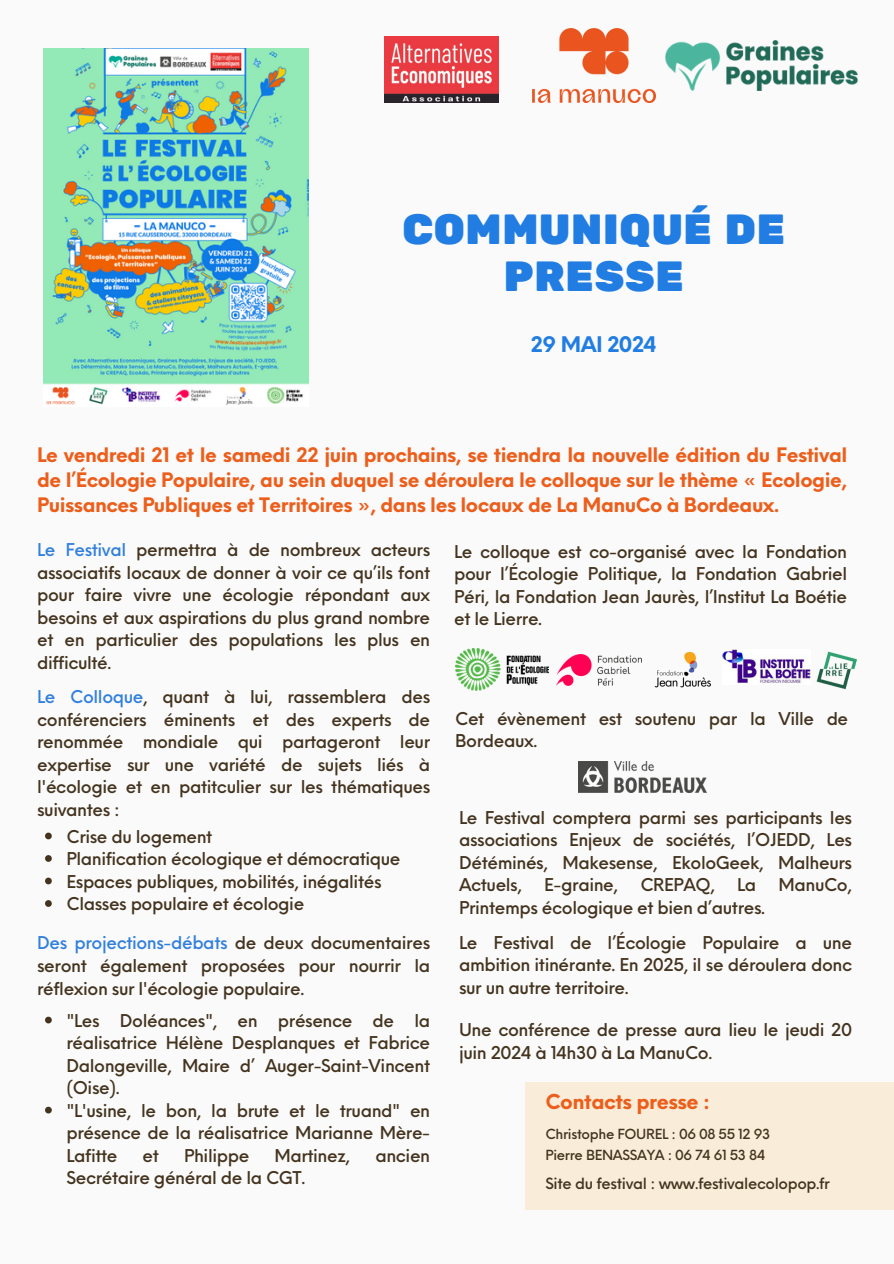
<style>
.page{position:relative;width:894px;height:1264px;background:#fff}
.page>*{position:absolute;margin:0;border:0;box-sizing:border-box;transform-origin:0 0}
.t1{font:42px/47.2px "Rubik One";color:#217de2;text-align:center}
.t2{font:700 21px "Neue Einstellung";letter-spacing:-.025em;color:#217de2}
.t3{font:700 20.1px "Neue Einstellung";letter-spacing:-.025em;color:#ec5e1b}
.t4{font:700 19.5px/24.8px "Neue Einstellung";letter-spacing:-.025em;color:#ec5e1b;text-align:justify}
.t5{font:500 17.25px/22.5px "Neue Einstellung";letter-spacing:-.025em;color:#44341f;text-align:justify}
.t6{font:500 15.15px "Neue Einstellung";letter-spacing:-.025em;color:#44341f}
.t7{font:500 13.65px "Neue Einstellung";letter-spacing:-.025em;color:#44341f}
.s1{color:#3280dd}
</style>
<div class="page">
<div style="left:0;top:0;width:893px;height:1263px;background:#fafafa"></div>
<img style="left:44px;top:48px;width:264px;height:357px">
<img style="left:455px;top:648px;width:93px;height:43px">
<img style="left:556px;top:654px;width:85px;height:31px">
<img style="left:654px;top:651px;width:57px;height:37px">
<img style="left:722px;top:649px;width:76px;height:34px">
<img style="left:798px;top:651px;width:60px;height:39px">
<img style="left:578px;top:762px;width:128px;height:30px">
<svg style="left:45px;top:1016px;width:7px;height:7px"></svg>
<svg style="left:45px;top:1106px;width:7px;height:7px"></svg>
<img style="left:665px;top:41px;width:192px;height:49px">
<img style="left:385px;top:36px;width:113px;height:67px">
<img style="left:532px;top:28px;width:123px;height:74px">
<svg style="left:45px;top:832px;width:7px;height:7px"></svg>
<svg style="left:45px;top:855px;width:7px;height:6px"></svg>
<svg style="left:45px;top:877px;width:7px;height:7px"></svg>
<svg style="left:45px;top:900px;width:7px;height:6px"></svg>
<div style="left:525px;top:1082px;width:368px;height:127px;background:#f9edd9"></div>
<p class="t1" style="left:402px;top:207px;width:385px">COMMUNIQUÉ DE<br>PRESSE</p>
<p class="t2" style="left:530px;top:325px;width:127px">29 MAI 2024</p>
<p class="t4" style="left:37px;top:441px;width:811px">Le vendredi 21 et le samedi 22 juin prochains, se tiendra la nouvelle édition du Festival de l’Écologie Populaire, au sein duquel se déroulera le colloque sur le thème « Ecologie, Puissances Publiques et Territoires », dans les locaux de La ManuCo à Bordeaux.</p>
<h4 class="t5" style="left:37px;top:537px;width:394px"><span class="s1">Le Festival</span> permettra à de nombreux acteurs associatifs locaux de donner à voir ce qu’ils font pour faire vivre une écologie répondant aux besoins et aux aspirations du plus grand nombre et en particulier des populations les plus en difficulté.</h4>
<h4 class="t5" style="left:37px;top:684px;width:394px"><span class="s1">Le Colloque</span>, quant à lui, rassemblera des conférenciers éminents et des experts de renommée mondiale qui partageront leur expertise sur une variété de sujets liés à l'écologie et en patitculier sur les thématiques suivantes :</h4>
<h4 class="t5" style="left:66px;top:823px;width:147px">Crise du logement</h4>
<p class="t5" style="left:66px;top:846px;width:335px">Planification écologique et démocratique</p>
<h4 class="t5" style="left:66px;top:868px;width:316px">Espaces publiques, mobilités, inégalités</h4>
<h4 class="t5" style="left:66px;top:891px;width:239px">Classes populaire et écologie</h4>
<p class="t5" style="left:37px;top:930px;width:394px"><span class="s1">Des projections-débats</span> de deux documentaires seront également proposées pour nourrir la réflexion sur l'écologie populaire.</p>
<h4 class="t5" style="left:66px;top:1007px;width:365px">"Les Doléances", en présence de la réalisatrice Hélène Desplanques et Fabrice Dalongeville, Maire d’ Auger-Saint-Vincent (Oise).</h4>
<p class="t5" style="left:66px;top:1097px;width:365px">"L'usine, le bon, la brute et le truand" en présence de la réalisatrice Marianne Mère-Lafitte</p>
<p class="t5" style="left:143px;top:1142px;width:18px">et</p>
<p class="t5" style="left:184px;top:1142px;width:67px">Philippe</p>
<p class="t5" style="left:274px;top:1142px;width:77px">Martinez,</p>
<p class="t5" style="left:375px;top:1142px;width:56px">ancien</p>
<p class="t5" style="left:66px;top:1165px;width:240px">Secrétaire général de la CGT.</p>
<p class="t5" style="left:454px;top:538px;width:394px">Le colloque est co-organisé avec la Fondation pour l’Écologie Politique, la Fondation Gabriel Péri, la Fondation Jean Jaurès, l’Institut La Boétie et le Lierre.</p>
<p class="t5" style="left:455px;top:705px;width:394px">Cet évènement est soutenu par la Ville de<br>Bordeaux.</p>
<p class="t5" style="left:459px;top:804px;width:394px">Le Festival comptera parmi ses participants les associations Enjeux de sociétés, l’OJEDD, Les Détéminés, Makesense, EkoloGeek, Malheurs Actuels,</p>
<p class="t5" style="left:544px;top:872px;width:75px">E-graine,</p>
<p class="t5" style="left:640px;top:872px;width:76px">CREPAQ,</p>
<p class="t5" style="left:737px;top:872px;width:21px">La</p>
<p class="t5" style="left:778px;top:872px;width:75px">ManuCo,</p>
<p class="t5" style="left:459px;top:894px;width:307px">Printemps écologique et bien d’autres.</p>
<p class="t5" style="left:459px;top:929px;width:394px">Le Festival de l’Écologie Populaire a une ambition itinérante. En 2025, il se déroulera donc sur un autre territoire.</p>
<h4 class="t5" style="left:459px;top:1017px;width:394px">Une conférence de presse aura lieu le jeudi 20 juin 2024 à 14h30 à La ManuCo.</h4>
<h3 class="t3" style="left:545px;top:1083px;width:166px">Contacts presse :</h3>
<p class="t7" style="left:545px;top:1121px;width:226px">Christophe FOUREL : 06 08 55 12 93</p>
<p class="t7" style="left:545px;top:1142px;width:221px">Pierre BENASSAYA : 06 74 61 53 84</p>
<p class="t6" style="left:545px;top:1169px;width:286px">Site du festival : www.festivalecolopop.fr</p>
</div>
